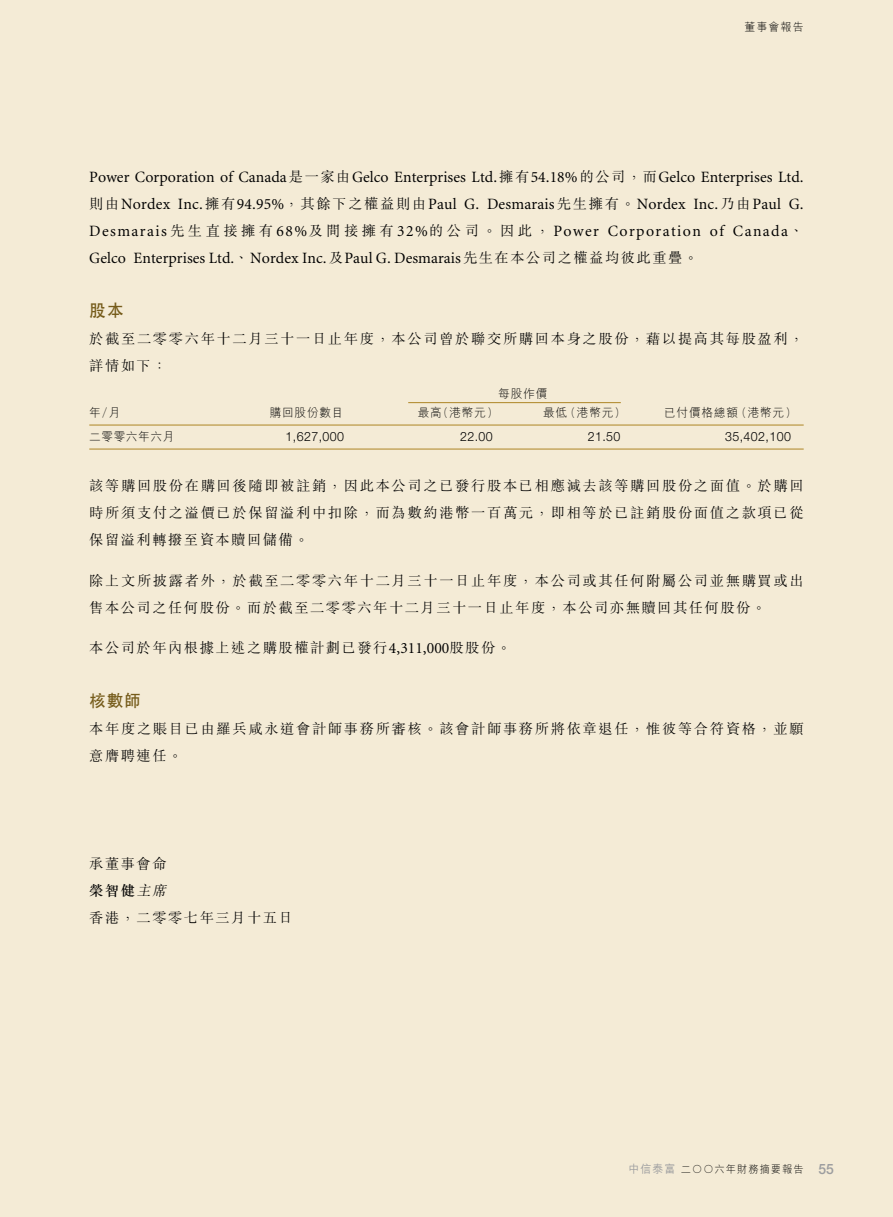
<style>
.page{position:relative;width:893px;height:1217px;background:#fff}
.page>*{position:absolute;margin:0;border:0;box-sizing:border-box;transform-origin:0 0}
.t1{font:700 17.25px "C Hei 2 HK";color:#755b1a}
.t2{font:15.75px/27px "Minion MM";letter-spacing:.005em;color:#000;text-align:justify}
.t3{font:300 14.25px/27px "M Sung HK";letter-spacing:.115em;color:#000}
.t4{font:500 14.25px "Helvetica Neue";color:#9c9d9f}
.t5{font:300 12.75px "Helvetica Neue";letter-spacing:.03em;color:#000}
.t6{font:300 12px "M Hei HK";letter-spacing:.065em;color:#000}
.t7{font:300 12px "M Hei HK";letter-spacing:.045em;color:#000}
.t8{font:300 11.25px "M Hei HK";letter-spacing:.1em;color:#000}
.t9{font:300 10.5px "M Hei HK";letter-spacing:.1em;color:#000}
.s1{font-family:"M Sung HK";font-weight:300;font-size:14.25px}
.s2{font-family:"Minion MM";font-weight:400;font-size:15.75px}
.s3{font-weight:500}
.s4{font-style:italic}
.s5{font-weight:500;font-size:11.25px;color:#9c9d9f}
</style>
<div class="page">
<div style="left:0;top:0;width:893px;height:1216px;background:#f4ebd6"></div>
<hr style="left:408px;top:402px;width:213px;height:1px;background:#ae8524">
<hr style="left:89px;top:424px;width:715px;height:1px;background:#ae8524">
<hr style="left:89px;top:448px;width:715px;height:1px;background:#ae8524">
<p class="t8" style="left:744px;top:19px;width:61px">董事會報告</p>
<p class="t2" style="left:89px;top:164px;width:716px">Power Corporation of Canada<span class="s1">是一家由</span>Gelco Enterprises Ltd.<span class="s1">擁有</span>54.18%<span class="s1">的公司，而</span>Gelco Enterprises Ltd.<span class="s1">則由</span>Nordex Inc.<span class="s1">擁有</span>94.95%<span class="s1">，其餘下之權益則由</span>Paul G. Desmarais<span class="s1">先生擁有。</span>Nordex Inc.<span class="s1">乃由</span>Paul G.<br>Desmarais <span class="s1">先生直接擁有</span> 68%<span class="s1">及間接擁有</span> 32%<span class="s1">的公司。因此，</span> Power Corporation of Canada<span class="s1">、</span>Gelco Enterprises Ltd.<span class="s1">、</span>Nordex Inc.<span class="s1">及</span>Paul G. Desmarais<span class="s1">先生在本公司之權益均彼此重疊。</span></p>
<p class="t1" style="left:89px;top:298px;width:36px">股本</p>
<p class="t3" style="left:89px;top:324px;width:716px">於截至二零零六年十二月三十一日止年度，本公司曾於聯交所購回本身之股份，藉以提高其每股盈利，詳情如下：</p>
<p class="t6" style="left:498px;top:385px;width:51px">每股作價</p>
<p class="t6" style="left:89px;top:404px;width:32px">年/月</p>
<p class="t6" style="left:270px;top:404px;width:75px">購回股份數目</p>
<p class="t6" style="left:418px;top:404px;width:76px">最高(港幣元)</p>
<p class="t6" style="left:543px;top:404px;width:79px">最低 (港幣元)</p>
<p class="t6" style="left:664px;top:404px;width:128px">已付價格總額 (港幣元)</p>
<p class="t7" style="left:89px;top:428px;width:86px">二零零六年六月</p>
<p class="t5" style="left:286px;top:429px;width:60px">1,627,000</p>
<p class="t5" style="left:460px;top:429px;width:34px">22.00</p>
<p class="t5" style="left:588px;top:429px;width:34px">21.50</p>
<p class="t5" style="left:725px;top:429px;width:67px">35,402,100</p>
<p class="t3" style="left:89px;top:471px;width:716px;text-align:justify">該等購回股份在購回後隨即被註銷，因此本公司之已發行股本已相應減去該等購回股份之面值。於購回時所須支付之溢價已於保留溢利中扣除，而為數約港幣一百萬元，即相等於已註銷股份面值之款項已從保留溢利轉撥至資本贖回儲備。</p>
<p class="t3" style="left:89px;top:566px;width:716px">除上文所披露者外，於截至二零零六年十二月三十一日止年度，本公司或其任何附屬公司並無購買或出售本公司之任何股份。而於截至二零零六年十二月三十一日止年度，本公司亦無贖回其任何股份。</p>
<p class="t3" style="left:89px;top:633px;width:423px">本公司於年內根據上述之購股權計劃已發行<span class="s2">4,311,000</span>股股份。</p>
<p class="t1" style="left:89px;top:688px;width:53px">核數師</p>
<p class="t3" style="left:89px;top:714px;width:716px">本年度之賬目已由羅兵咸永道會計師事務所審核。該會計師事務所將依章退任，惟彼等合符資格，並願意膺聘連任。</p>
<p class="t3" style="left:89px;top:849px;width:205px">承董事會命<br><span class="s3">榮智健</span><span class="s4">主席<br></span>香港，二零零七年三月十五日</p>
<p class="t9" style="left:628px;top:1161px;width:177px"><span class="s5">中信泰富</span> 二○○六年財務摘要報告</p>
<p class="t4" style="left:819px;top:1160px;width:17px">55</p>
</div>
